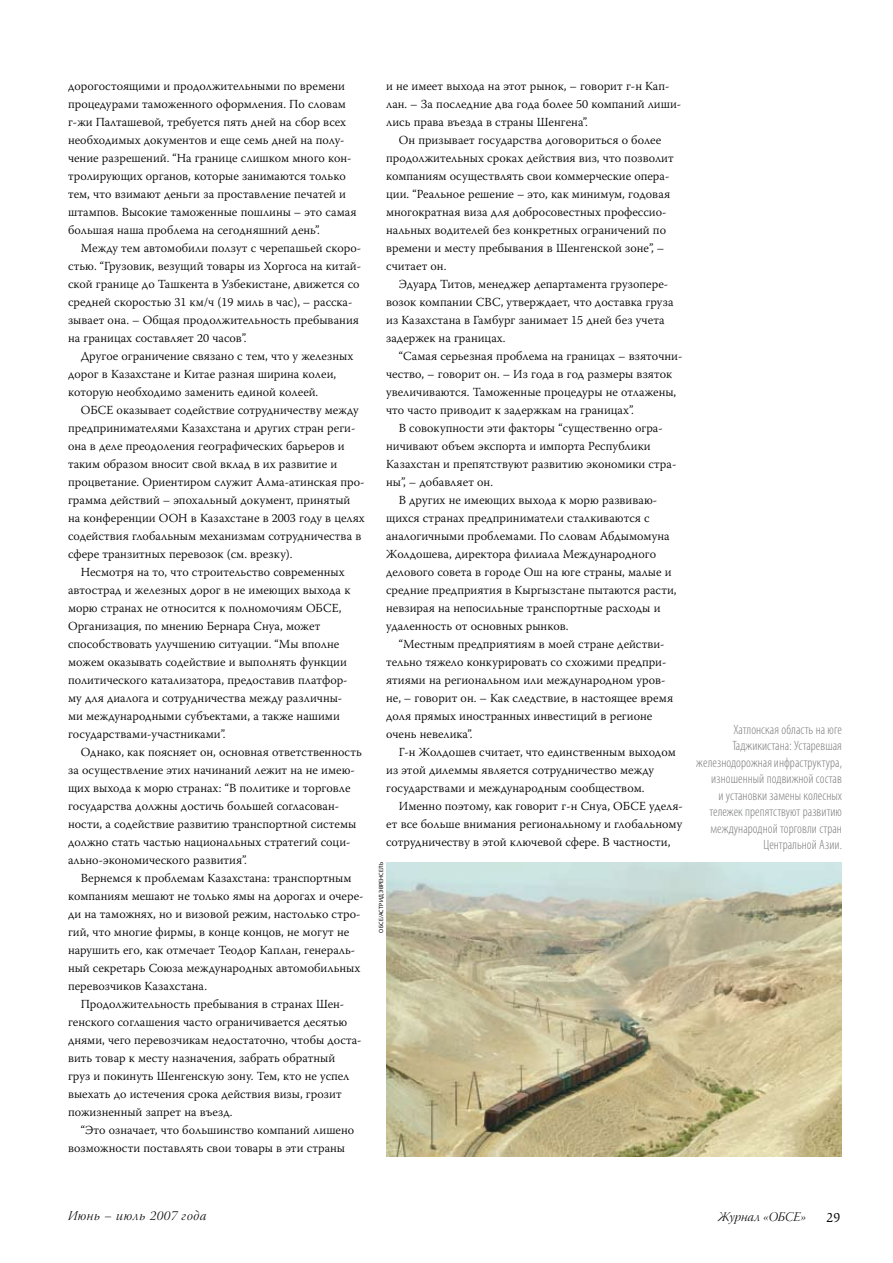
<style>
.page{position:relative;width:893px;height:1263px;background:#fff}
.page>*{position:absolute;margin:0;border:0;box-sizing:border-box;transform-origin:0 0}
.t1{font:300 condensed 13.5px/16.5px "Myriad Pro";letter-spacing:.005em;color:#7b7c7e;text-align:right}
.t2{font:13.5px "Warnock Pro Light It Disp";letter-spacing:.05em;color:#000}
.t3{font:13.5px "Slimbach";color:#000}
.t4{font:13.2px "Warnock Pro Light It Disp";letter-spacing:.01em;color:#000}
.t5{font:300 12.3px/18px "Warnock Pro";color:#000}
.t6{font:6px "Myriad Pro";letter-spacing:.02em;color:#000}
</style>
<div class="page">
<img style="left:386px;top:862px;width:456px;height:295px">
<p class="t5" style="left:68px;top:77px;width:290px">дорогостоящими и продолжительными по времени процедурами таможенного оформления. По словам г‑жи Палташевой, требуется пять дней на сбор всех необходимых документов и еще семь дней на полу‑ чение разрешений. “На границе слишком много кон‑ тролирующих органов, которые занимаются только тем, что взимают деньги за проставление печатей и штампов. Высокие таможенные пошлины – это самая большая наша проблема на сегодняшний день”.</p>
<p class="t5" style="left:68px;top:239px;width:295px;text-indent:13px">Между тем автомобили ползут с черепашьей скоро‑ стью. “Грузовик, везущий товары из Хоргоса на китай‑ ской границе до Ташкента в Узбекистане, движется со средней скоростью 31 км/ч (19 миль в час), – расска‑ зывает она. – Общая продолжительность пребывания на границах составляет 20 часов”.</p>
<p class="t5" style="left:68px;top:347px;width:287px;text-indent:13px">Другое ограничение связано с тем, что у железных дорог в Казахстане и Китае разная ширина колеи, которую необходимо заменить единой колеей.</p>
<p class="t5" style="left:81px;top:401px;width:279px">ОБСЕ оказывает содействие сотрудничеству между</p>
<p class="t5" style="left:68px;top:419px;width:289px">предпринимателями Казахстана и других стран реги‑</p>
<p class="t5" style="left:68px;top:437px;width:278px">она в деле преодоления географических барьеров и</p>
<p class="t5" style="left:68px;top:455px;width:271px">таким образом вносит свой вклад в их развитие и</p>
<p class="t5" style="left:68px;top:473px;width:298px">процветание. Ориентиром служит Алма-атинская про‑</p>
<p class="t5" style="left:68px;top:491px;width:284px">грамма действий – эпохальный документ, принятый</p>
<p class="t5" style="left:68px;top:509px;width:298px">на конференции ООН в Казахстане в 2003 году в целях</p>
<p class="t5" style="left:68px;top:527px;width:295px">содействия глобальным механизмам сотрудничества в</p>
<p class="t5" style="left:68px;top:545px;width:226px">сфере транзитных перевозок (см. врезку).</p>
<p class="t5" style="left:81px;top:563px;width:265px">Несмотря на то, что строительство современных</p>
<p class="t5" style="left:68px;top:581px;width:284px">автострад и железных дорог в не имеющих выхода к</p>
<p class="t5" style="left:68px;top:599px;width:275px">морю странах не относится к полномочиям ОБСЕ,</p>
<p class="t5" style="left:68px;top:617px;width:254px">Организация, по мнению Бернара Снуа, может</p>
<p class="t5" style="left:68px;top:635px;width:273px">способствовать улучшению ситуации. “Мы вполне</p>
<p class="t5" style="left:68px;top:653px;width:280px">можем оказывать содействие и выполнять функции</p>
<p class="t5" style="left:68px;top:671px;width:281px">политического катализатора, предоставив платфор‑</p>
<p class="t5" style="left:68px;top:689px;width:276px">му для диалога и сотрудничества между различны‑</p>
<p class="t5" style="left:68px;top:707px;width:273px">ми международными субъектами, а также нашими</p>
<p class="t5" style="left:68px;top:725px;width:159px">государствами-участниками”.</p>
<p class="t5" style="left:81px;top:743px;width:283px">Однако, как поясняет он, основная ответственность</p>
<p class="t5" style="left:68px;top:761px;width:288px">за осуществление этих начинаний лежит на не имею‑</p>
<p class="t5" style="left:68px;top:779px;width:284px">щих выхода к морю странах: “В политике и торговле</p>
<p class="t5" style="left:68px;top:797px;width:273px">государства должны достичь большей согласован‑</p>
<p class="t5" style="left:68px;top:815px;width:290px">ности, а содействие развитию транспортной системы</p>
<p class="t5" style="left:68px;top:833px;width:284px">должно стать частью национальных стратегий соци‑</p>
<p class="t5" style="left:68px;top:851px;width:180px">ально-экономического развития”.</p>
<p class="t5" style="left:81px;top:869px;width:272px">Вернемся к проблемам Казахстана: транспортным</p>
<p class="t5" style="left:68px;top:887px;width:297px">компаниям мешают не только ямы на дорогах и очере‑</p>
<p class="t5" style="left:68px;top:905px;width:294px">ди на таможнях, но и визовой режим, настолько стро‑</p>
<p class="t5" style="left:68px;top:923px;width:283px">гий, что многие фирмы, в конце концов, не могут не</p>
<p class="t5" style="left:68px;top:941px;width:289px">нарушить его, как отмечает Теодор Каплан, генераль‑</p>
<p class="t5" style="left:68px;top:959px;width:294px">ный секретарь Союза международных автомобильных</p>
<p class="t5" style="left:68px;top:977px;width:141px">перевозчиков Казахстана.</p>
<p class="t5" style="left:81px;top:995px;width:265px">Продолжительность пребывания в странах Шен‑</p>
<p class="t5" style="left:68px;top:1013px;width:281px">генского соглашения часто ограничивается десятью</p>
<p class="t5" style="left:68px;top:1031px;width:295px">днями, чего перевозчикам недостаточно, чтобы доста‑</p>
<p class="t5" style="left:68px;top:1049px;width:269px">вить товар к месту назначения, забрать обратный</p>
<p class="t5" style="left:68px;top:1067px;width:283px">груз и покинуть Шенгенскую зону. Тем, кто не успел</p>
<p class="t5" style="left:68px;top:1085px;width:275px">выехать до истечения срока действия визы, грозит</p>
<p class="t5" style="left:68px;top:1103px;width:166px">пожизненный запрет на въезд.</p>
<p class="t5" style="left:81px;top:1121px;width:275px">“Это означает, что большинство компаний лишено</p>
<p class="t5" style="left:68px;top:1139px;width:279px">возможности поставлять свои товары в эти страны</p>
<p class="t5" style="left:386px;top:77px;width:285px">и не имеет выхода на этот рынок, – говорит г‑н Кап‑</p>
<p class="t5" style="left:386px;top:95px;width:297px">лан. – За последние два года более 50 компаний лиши‑</p>
<p class="t5" style="left:386px;top:113px;width:203px">лись права въезда в страны Шенгена”.</p>
<p class="t5" style="left:399px;top:131px;width:264px">Он призывает государства договориться о более</p>
<p class="t5" style="left:386px;top:149px;width:289px">продолжительных сроках действия виз, что позволит</p>
<p class="t5" style="left:386px;top:167px;width:285px">компаниям осуществлять свои коммерческие опера‑</p>
<p class="t5" style="left:386px;top:185px;width:286px">ции. “Реальное решение – это, как минимум, годовая</p>
<p class="t5" style="left:386px;top:203px;width:282px">многократная виза для добросовестных профессио‑</p>
<p class="t5" style="left:386px;top:221px;width:281px">нальных водителей без конкретных ограничений по</p>
<p class="t5" style="left:386px;top:239px;width:280px">времени и месту пребывания в Шенгенской зоне”, –</p>
<p class="t5" style="left:386px;top:257px;width:62px">считает он.</p>
<p class="t5" style="left:399px;top:275px;width:271px">Эдуард Титов, менеджер департамента грузопере‑</p>
<p class="t5" style="left:386px;top:293px;width:289px">возок компании CBC, утверждает, что доставка груза</p>
<p class="t5" style="left:386px;top:311px;width:280px">из Казахстана в Гамбург занимает 15 дней без учета</p>
<p class="t5" style="left:386px;top:329px;width:121px">задержек на границах.</p>
<p class="t5" style="left:399px;top:347px;width:285px">“Самая серьезная проблема на границах – взяточни‑</p>
<p class="t5" style="left:386px;top:365px;width:288px">чество, – говорит он. – Из года в год размеры взяток</p>
<p class="t5" style="left:386px;top:383px;width:292px">увеличиваются. Таможенные процедуры не отлажены,</p>
<p class="t5" style="left:386px;top:401px;width:249px">что часто приводит к задержкам на границах”.</p>
<p class="t5" style="left:399px;top:419px;width:266px">В совокупности эти факторы “существенно огра‑</p>
<p class="t5" style="left:386px;top:437px;width:266px">ничивают объем экспорта и импорта Республики</p>
<p class="t5" style="left:386px;top:455px;width:292px">Казахстан и препятствуют развитию экономики стра‑</p>
<p class="t5" style="left:386px;top:473px;width:108px">ны”, – добавляет он.</p>
<p class="t5" style="left:399px;top:491px;width:260px">В других не имеющих выхода к морю развиваю‑</p>
<p class="t5" style="left:386px;top:509px;width:265px">щихся странах предприниматели сталкиваются с</p>
<p class="t5" style="left:386px;top:527px;width:285px">аналогичными проблемами. По словам Абдымомуна</p>
<p class="t5" style="left:386px;top:545px;width:271px">Жолдошева, директора филиала Международного</p>
<p class="t5" style="left:386px;top:563px;width:287px">делового совета в городе Ош на юге страны, малые и</p>
<p class="t5" style="left:386px;top:581px;width:292px">средние предприятия в Кыргызстане пытаются расти,</p>
<p class="t5" style="left:386px;top:599px;width:276px">невзирая на непосильные транспортные расходы и</p>
<p class="t5" style="left:386px;top:617px;width:184px">удаленность от основных рынков.</p>
<p class="t5" style="left:399px;top:635px;width:267px">“Местным предприятиям в моей стране действи‑</p>
<p class="t5" style="left:386px;top:653px;width:282px">тельно тяжело конкурировать со схожими предпри‑</p>
<p class="t5" style="left:386px;top:671px;width:281px">ятиями на региональном или международном уров‑</p>
<p class="t5" style="left:386px;top:689px;width:288px">не, – говорит он. – Как следствие, в настоящее время</p>
<p class="t5" style="left:386px;top:707px;width:268px">доля прямых иностранных инвестиций в регионе</p>
<p class="t5" style="left:386px;top:725px;width:88px">очень невелика”.</p>
<p class="t5" style="left:399px;top:743px;width:278px">Г-н Жолдошев считает, что единственным выходом</p>
<p class="t5" style="left:386px;top:761px;width:270px">из этой дилеммы является сотрудничество между</p>
<p class="t5" style="left:386px;top:779px;width:260px">государствами и международным сообществом.</p>
<p class="t5" style="left:399px;top:797px;width:286px">Именно поэтому, как говорит г-н Снуа, ОБСЕ уделя‑</p>
<p class="t5" style="left:386px;top:815px;width:298px">ет все больше внимания региональному и глобальному</p>
<p class="t5" style="left:386px;top:833px;width:286px">сотрудничеству в этой ключевой сфере. В частности,</p>
<p class="t6" style="left:377px;top:932px;width:72px;rotate:-90deg">ОБСЕ/АСТРИД ЭВРЕНСЕЛЬ</p>
<p class="t1" style="left:696px;top:721px;width:147px">Хатлонская область на юге<br>Таджикистана: Устаревшая железнодорожная инфраструктура, изношенный подвижной состав<br>и установки замены колесных тележек препятствуют развитию международной торговли стран<br>Центральной Азии.</p>
<p class="t2" style="left:68px;top:1208px;width:140px">Июнь – июль 2007 года</p>
<p class="t4" style="left:718px;top:1210px;width:90px">Журнал «ОБСЕ»</p>
<p class="t3" style="left:826px;top:1209px;width:8px">29</p>
</div>
